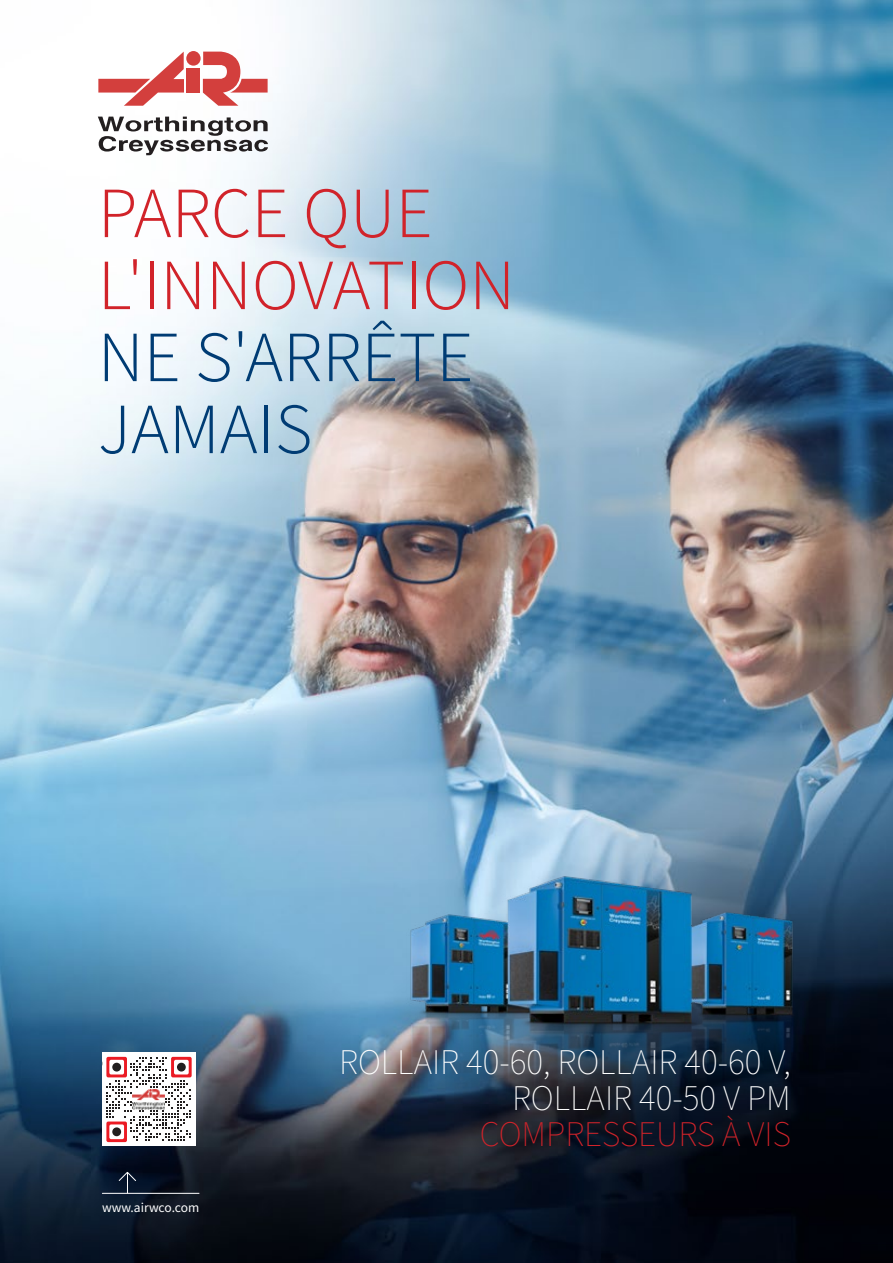
<style>
.page{position:relative;width:893px;height:1263px;background:#fff}
.page>*{position:absolute;margin:0;border:0;box-sizing:border-box;transform-origin:0 0}
.t1{font:300 72px/72px "Source Sans Pro";color:#d1232a}
.t2{font:300 72px/72px "Source Sans Pro";color:#003c74}
.t3{font:200 36px/36px "Source Sans Pro";color:#fff;text-align:right}
.t4{font:200 36px "Source Sans Pro";color:#d1232a}
.t5{font:13.5px "Source Sans Pro";color:#fff}
</style>
<div class="page">
<img style="left:0;top:0;width:893px;height:1263px">
<img style="left:406px;top:833px;width:394px;height:274px">
<div style="left:102px;top:1052px;width:93px;height:94px;background:#fff"></div>
<svg style="left:106px;top:1056px;width:86px;height:86px"></svg>
<div style="left:112px;top:1063px;width:9px;height:8px;background:#221f1f;border-radius:50%"></div>
<div style="left:177px;top:1063px;width:9px;height:8px;background:#221f1f;border-radius:50%"></div>
<div style="left:112px;top:1127px;width:9px;height:9px;background:#221f1f;border-radius:50%"></div>
<img style="left:133px;top:1089px;width:32px;height:20px">
<svg style="left:118px;top:1171px;width:18px;height:22px"></svg>
<hr style="left:102px;top:1193px;width:97px;height:1px;background:#fff">
<svg style="left:98px;top:117px;width:170px;height:38px"></svg>
<svg style="left:98px;top:52px;width:86px;height:54px"></svg>
<div style="left:187px;top:68px;width:13px;height:25px;background:#d33f3d"></div>
<div style="left:186px;top:51px;width:15px;height:15px;background:#d33f3d;border-radius:50%"></div>
<svg style="left:203px;top:52px;width:65px;height:54px"></svg>
<h1 class="t1" style="left:98px;top:177px;width:419px">PARCE QUE<br>L'INNOVATION</h1>
<h1 class="t2" style="left:98px;top:321px;width:377px">NE S'ARRÊTE<br>JAMAIS</h1>
<p class="t5" style="left:102px;top:1199px;width:99px">www.airwco.com</p>
<p class="t3" style="left:339px;top:1044px;width:453px">ROLLAIR 40-60, ROLLAIR 40-60 V,<br>ROLLAIR 40-50 V PM</p>
<p class="t4" style="left:480px;top:1112px;width:313px">COMPRESSEURS À VIS</p>
</div>
